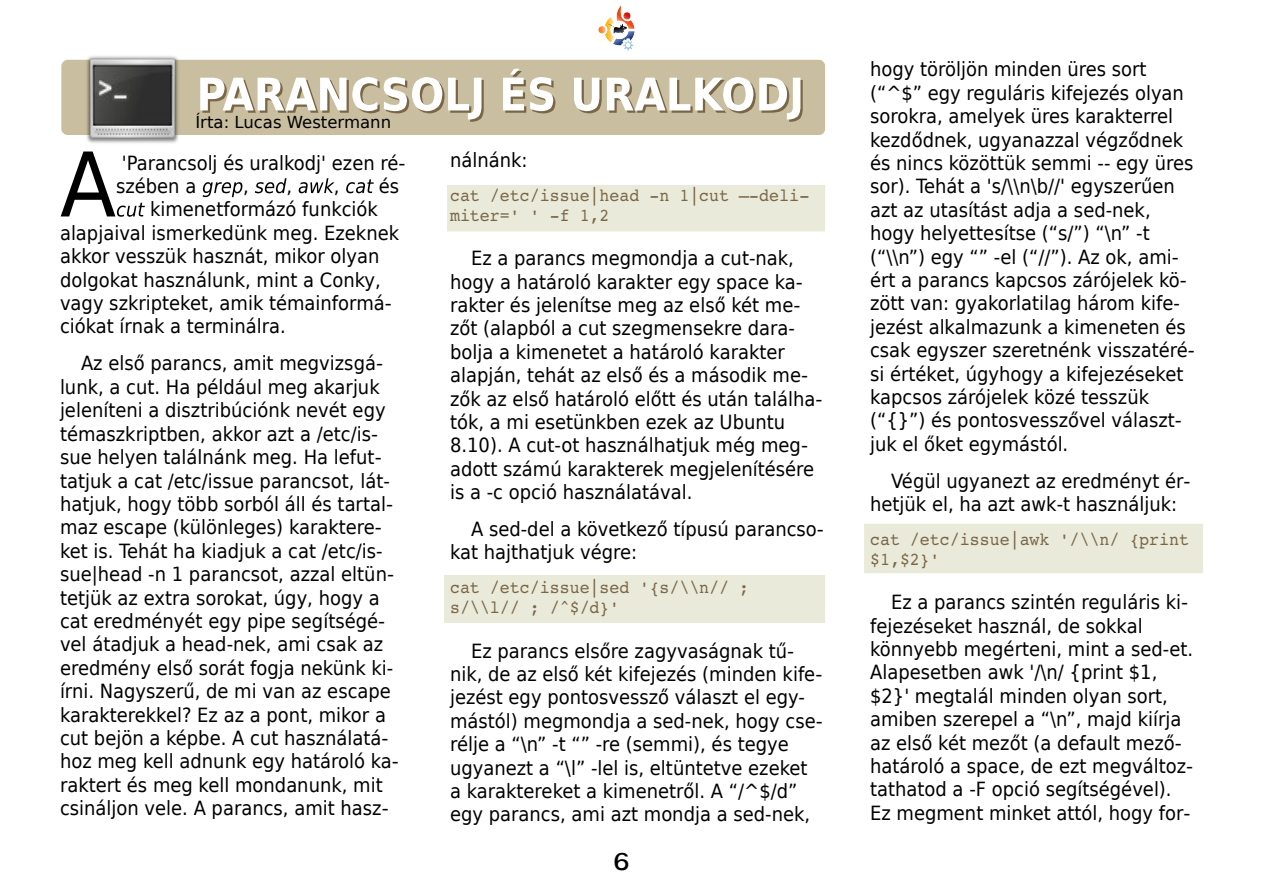
<style>
.page{position:relative;width:1263px;height:893px;background:#fff}
.page>*{position:absolute;margin:0;border:0;box-sizing:border-box;transform-origin:0 0}
.t1{font:89.1px "DejaVu Sans";color:#000;scale:.92 1}
.t2{font:700 24px "Garuda";color:#000}
.t3{font:19.5px/23.4px "DejaVu Sans";color:#000;scale:.92 1}
.t4{font:18px/20.1px "Courier 10 Pitch BT";color:#796646;scale:.92 1}
.t5{font:16.5px "DejaVu Sans";color:#000}
</style>
<div class="page">
<img style="left:598px;top:5px;width:37px;height:46px">
<div style="left:864px;top:524px;width:339px;height:49px;background:#eaeada"></div>
<div style="left:444px;top:575px;width:381px;height:48px;background:#eaeada"></div>
<div style="left:447px;top:185px;width:378px;height:46px;background:#eaeada"></div>
<div style="left:61px;top:60px;width:764px;height:75px;background:#c9bea0"></div>
<svg style="left:200px;top:77px;width:284px;height:45px"></svg>
<svg style="left:503px;top:69px;width:52px;height:44px"></svg>
<svg style="left:574px;top:77px;width:229px;height:45px"></svg>
<svg style="left:203px;top:182px;width:39px;height:15px"></svg>
<svg style="left:255px;top:178px;width:32px;height:15px"></svg>
<svg style="left:299px;top:178px;width:35px;height:15px"></svg>
<svg style="left:346px;top:179px;width:28px;height:14px"></svg>
<svg style="left:117px;top:203px;width:28px;height:14px"></svg>
<img style="left:84px;top:56px;width:96px;height:87px">
<p class="t5" style="left:195px;top:112px;width:197px">Írta: Lucas Westermann</p>
<h1 class="t1" style="left:60px;top:134px;width:62px">A</h1>
<p class="t3" style="left:116px;top:151px;width:316px">'Parancsolj és uralkodj' ezen ré&shy;szében a</p>
<p class="t3" style="left:379px;top:175px;width:24px">és</p>
<p class="t3" style="left:60px;top:198px;width:370px;text-indent:90px">kimenetformázó funkciók alapjaival ismerkedünk meg. Ezeknek akkor vesszük hasznát, mikor olyan dolgokat használunk, mint a Conky, vagy szkripteket, amik témainformá&shy;ciókat írnak a terminálra.</p>
<p class="t3" style="left:60px;top:352px;width:370px;text-indent:21px">Az első parancs, amit megvizsgá&shy;lunk, a cut. Ha például meg akarjuk jeleníteni a disztribúciónk nevét egy témaszkriptben, akkor azt a /etc/is&shy;sue helyen találnánk meg. Ha lefut&shy;tatjuk a cat /etc/issue parancsot, lát&shy;hatjuk, hogy több sorból áll és tartal&shy;maz escape (különleges) karaktere&shy;ket is. Tehát ha kiadjuk a cat /etc/is&shy;sue|head -n 1 parancsot, azzal eltün&shy;tetjük az extra sorokat, úgy, hogy a cat eredményét egy pipe segítségé&shy;vel átadjuk a head-nek, ami csak az eredmény első sorát fogja nekünk ki&shy;írni. Nagyszerű, de mi van az escape karakterekkel? Ez az a pont, mikor a cut bejön a képbe. A cut használatá&shy;hoz meg kell adnunk egy határoló ka&shy;raktert és meg kell mondanunk, mit csináljon vele. A parancs, amit hasz-</p>
<p class="t3" style="left:243px;top:175px;width:8px">,</p>
<p class="t3" style="left:286px;top:175px;width:8px">,</p>
<p class="t3" style="left:334px;top:175px;width:8px">,</p>
<p class="t3" style="left:450px;top:149px;width:86px">nálnánk:</p>
<p class="t4" style="left:450px;top:186px;width:393px">cat /etc/issue|head -n 1|cut –-deli&shy;miter=' ' -f 1,2</p>
<p class="t3" style="left:450px;top:247px;width:406px;text-indent:21px">Ez a parancs megmondja a cut-nak, hogy a határoló karakter egy space ka&shy;rakter és jelenítse meg az első két me&shy;zőt (alapból a cut szegmensekre dara&shy;bolja a kimenetet a határoló karakter alapján, tehát az első és a második me&shy;zők az első határoló előtt és után találha&shy;tók, a mi esetünkben ezek az Ubuntu 8.10). A cut-ot használhatjuk még meg&shy;adott számú karakterek megjelenítésére is a -c opció használatával.</p>
<p class="t3" style="left:450px;top:518px;width:408px;text-indent:21px">A sed-del a következő típusú parancso&shy;kat hajthatjuk végre:</p>
<p class="t4" style="left:450px;top:578px;width:327px">cat /etc/issue|sed '{s/\\n// ; s/\\l// ; /^$/d}'</p>
<p class="t3" style="left:450px;top:639px;width:407px;text-indent:21px">Ez parancs elsőre zagyvaságnak tű&shy;nik, de az első két kifejezés (minden kife&shy;jezést egy pontosvessző választ el egy&shy;mástól) megmondja a sed-nek, hogy cse&shy;rélje a “\n” -t “” -re (semmi), és tegye ugyanezt a “\l” -lel is, eltüntetve ezeket a karaktereket a kimenetről. A “/^$/d” egy parancs, ami azt mondja a sed-nek,</p>
<p class="t2" style="left:612px;top:848px;width:18px">6</p>
<p class="t3" style="left:870px;top:58px;width:354px">hogy töröljön minden üres sort (“^$” egy reguláris kifejezés olyan sorokra, amelyek üres karakterrel kezdődnek, ugyanazzal végződnek és nincs közöttük semmi -- egy üres sor). Tehát a 's/\\n\b//' egyszerűen azt az utasítást adja a sed-nek, hogy helyettesítse (“s/”) “\n” -t (“\\n”) egy “” -el (“//”). Az ok, ami&shy;ért a parancs kapcsos zárójelek kö&shy;zött van: gyakorlatilag három kife&shy;jezést alkalmazunk a kimeneten és csak egyszer szeretnénk visszatéré&shy;si értéket, úgyhogy a kifejezéseket kapcsos zárójelek közé tesszük (“{}”) és pontosvesszővel választ&shy;juk el őket egymástól.</p>
<p class="t3" style="left:870px;top:469px;width:350px;text-indent:21px">Végül ugyanezt az eredményt ér&shy;hetjük el, ha azt awk-t használjuk:</p>
<p class="t4" style="left:870px;top:530px;width:348px">cat /etc/issue|awk '/\\n/ {print $1,$2}'</p>
<p class="t3" style="left:870px;top:591px;width:353px;text-indent:21px">Ez a parancs szintén reguláris ki&shy;fejezéseket használ, de sokkal könnyebb megérteni, mint a sed-et.<br>Alapesetben awk '/\n/ {print $1, $2}' megtalál minden olyan sort, amiben szerepel a “\n”, majd kiírja az első két mezőt (a default mező&shy;határoló a space, de ezt megváltoz&shy;tathatod a -F opció segítségével).<br>Ez megment minket attól, hogy for-</p>
</div>
